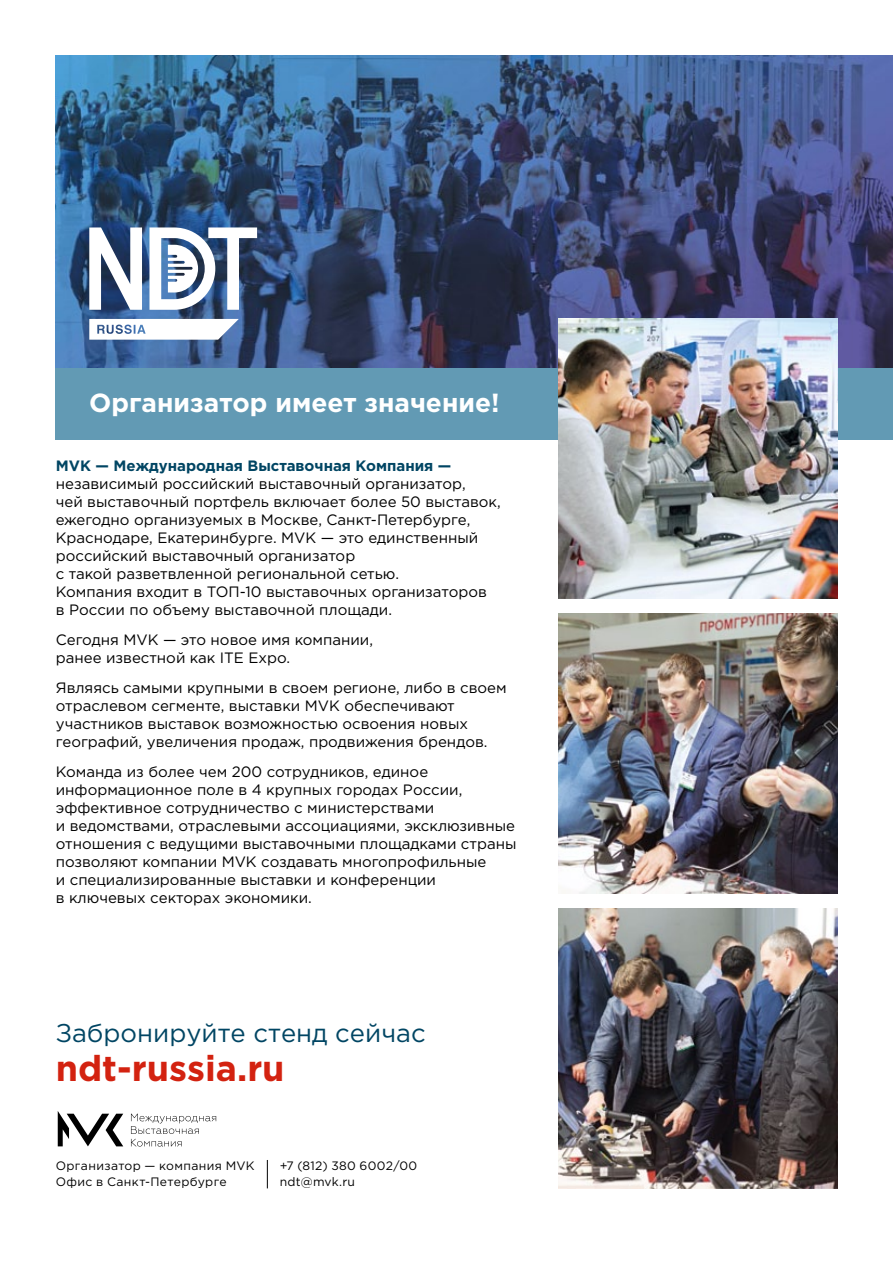
<style>
.page{position:relative;width:893px;height:1263px;background:#fff}
.page>*{position:absolute;margin:0;border:0;box-sizing:border-box;transform-origin:0 0}
.t1{font:700 35.85px "Gotham Pro";color:#d32210}
.t2{font:700 26.25px "Gotham Pro";color:#fff}
.t3{font:25.65px "Gotham Pro";color:#004563}
.t4{font:15px/18px "Gotham Pro";color:#000}
.t5{font:700 15px "Gotham Pro";color:#004563}
.t6{font:12.15px/16.4px "Gotham Pro";letter-spacing:.03em;color:#000}
</style>
<div class="page">
<img style="left:56px;top:56px;width:837px;height:312px">
<div style="left:56px;top:368px;width:837px;height:72px;background:#629ab4"></div>
<svg style="left:89px;top:227px;width:168px;height:113px"></svg>
<svg style="left:131px;top:1114px;width:85px;height:32px"></svg>
<svg style="left:58px;top:1111px;width:65px;height:35px"></svg>
<svg style="left:267px;top:1160px;width:1px;height:28px"></svg>
<img style="left:558px;top:909px;width:279px;height:279px">
<img style="left:558px;top:614px;width:279px;height:279px">
<img style="left:558px;top:319px;width:279px;height:279px">
<h2 class="t2" style="left:89px;top:387px;width:412px">Организатор имеет значение!</h2>
<p class="t5" style="left:56px;top:457px;width:397px">MVK — Международная Выставочная Компания —</p>
<p class="t4" style="left:56px;top:475px;width:446px">независимый российский выставочный организатор,<br>чей выставочный портфель включает более 50 выставок, ежегодно организуемых в Москве, Санкт-Петербурге, Краснодаре, Екатеринбурге. MVK — это единственный российский выставочный организатор<br>с такой разветвленной региональной сетью.<br>Компания входит в ТОП-10 выставочных организаторов<br>в России по объему выставочной площади.</p>
<p class="t4" style="left:56px;top:631px;width:319px">Сегодня MVK — это новое имя компании, ранее известной как ITE Expo.</p>
<p class="t4" style="left:56px;top:679px;width:452px">Являясь самыми крупными в своем регионе, либо в своем отраслевом сегменте, выставки MVK обеспечивают участников выставок возможностью освоения новых географий, увеличения продаж, продвижения брендов.</p>
<p class="t4" style="left:56px;top:763px;width:462px">Команда из более чем 200 сотрудников, единое информационное поле в 4 крупных городах России, эффективное сотрудничество с министерствами<br>и ведомствами, отраслевыми ассоциациями, эксклюзивные отношения с ведущими выставочными площадками страны позволяют компании MVK создавать многопрофильные<br>и специализированные выставки и конференции<br>в ключевых секторах экономики.</p>
<h3 class="t3" style="left:56px;top:1019px;width:371px">Забронируйте стенд сейчас</h3>
<h1 class="t1" style="left:56px;top:1048px;width:230px">ndt-russia.ru</h1>
<p class="t6" style="left:56px;top:1157px;width:200px">Организатор — компания MVK<br>Офис в Санкт-Петербурге</p>
<p class="t6" style="left:280px;top:1157px;width:139px">+7 (812) 380 6002/00 ndt@mvk.ru</p>
</div>
